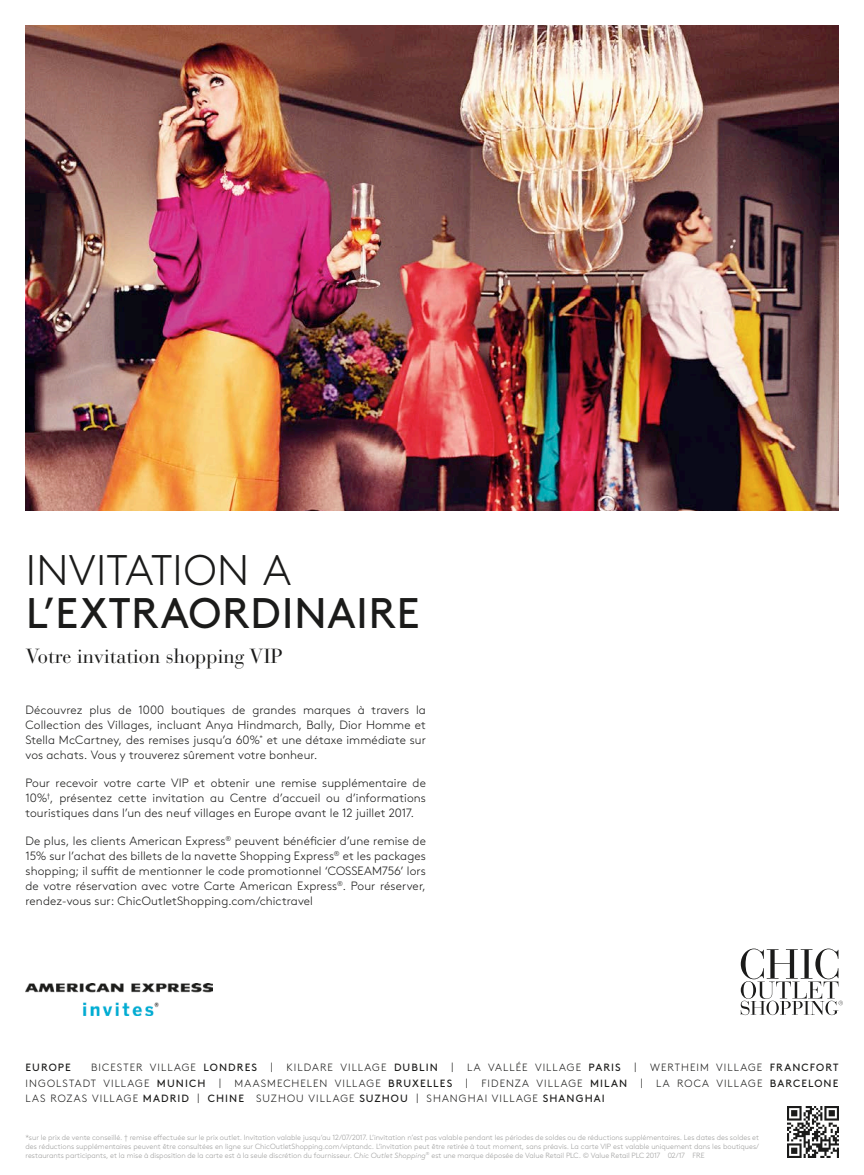
<style>
.page{position:relative;width:864px;height:1175px;background:#fff}
.page>*{position:absolute;margin:0;border:0;box-sizing:border-box;transform-origin:0 0}
.t1{font:42.75px "Brown Std";letter-spacing:.015em;color:#1b1b1a}
.t2{font:300 42.75px "Brown Std";letter-spacing:.01em;color:#1b1b1a}
.t3{font:20.25px "Bauer Bodoni Std";color:#1b1b1a}
.t4{font:300 12px/15px "Brown Std";letter-spacing:.01em;color:#1b1b1a;text-align:justify}
.t5{font:300 10.5px "Brown Std";letter-spacing:.1em;color:#1b1b1a}
.t6{font:10.5px "Brown Std";letter-spacing:.09em;color:#1b1b1a}
.t7{font:300 7.5px/9px "Brown Std";letter-spacing:-.005em;color:#9d9d9c;text-align:justify}
.s1{font-weight:400}
.s2{font-style:italic}
</style>
<div class="page">
<img style="left:26px;top:26px;width:812px;height:484px">
<img style="left:787px;top:1106px;width:51px;height:51px">
<img style="left:26px;top:983px;width:187px;height:32px">
<svg style="left:741px;top:948px;width:102px;height:67px"></svg>
<h1 class="t2" style="left:26px;top:546px;width:267px">INVITATION A</h1>
<h1 class="t1" style="left:26px;top:588px;width:395px">L’EXTRAORDINAIRE</h1>
<h2 class="t3" style="left:26px;top:644px;width:259px">Votre invitation shopping VIP</h2>
<p class="t4" style="left:26px;top:703px;width:402px">Découvrez plus de 1000 boutiques de grandes marques à travers la Collection des Villages, incluant Anya Hindmarch, Bally, Dior Homme et Stella McCartney, des remises jusqu’a 60%<sup>*</sup> et une détaxe immédiate sur vos achats. Vous y trouverez sûrement votre bonheur.</p>
<p class="t4" style="left:26px;top:775px;width:402px">Pour recevoir votre carte VIP et obtenir une remise supplémentaire de 10%<sup>†</sup>, présentez cette invitation au Centre d’accueil ou d’informations touristiques dans l’un des neuf villages en Europe avant le 12 juillet 2017.</p>
<p class="t4" style="left:26px;top:833px;width:402px">De plus, les clients American Express<sup>®</sup> peuvent bénéficier d’une remise de 15% sur l’achat des billets de la navette Shopping Express<sup>®</sup> et les packages shopping; il suffit de mentionner le code promotionnel ‘COSSEAM756’ lors de votre réservation avec votre Carte American Express<sup>®</sup>. Pour réserver, rendez-vous sur: ChicOutletShopping.com/chictravel</p>
<p class="t6" style="left:26px;top:1061px;width:47px">EUROPE</p>
<p class="t5" style="left:91px;top:1061px;width:168px">BICESTER VILLAGE <span class="s1">LONDRES</span></p>
<p class="t5" style="left:271px;top:1061px;width:3px">|</p>
<p class="t5" style="left:287px;top:1061px;width:153px">KILDARE VILLAGE <span class="s1">DUBLIN</span></p>
<p class="t5" style="left:452px;top:1061px;width:3px">|</p>
<p class="t5" style="left:467px;top:1061px;width:155px">LA VALLÉE VILLAGE <span class="s1">PARIS</span></p>
<p class="t5" style="left:635px;top:1061px;width:3px">|</p>
<p class="t5" style="left:650px;top:1061px;width:190px">WERTHEIM VILLAGE <span class="s1">FRANCFORT</span></p>
<p class="t5" style="left:26px;top:1077px;width:181px">INGOLSTADT VILLAGE <span class="s1">MUNICH</span></p>
<p class="t5" style="left:219px;top:1077px;width:3px">|</p>
<p class="t5" style="left:235px;top:1077px;width:219px">MAASMECHELEN VILLAGE <span class="s1">BRUXELLES</span></p>
<p class="t5" style="left:466px;top:1077px;width:3px">|</p>
<p class="t5" style="left:481px;top:1077px;width:147px">FIDENZA VILLAGE <span class="s1">MILAN</span></p>
<p class="t5" style="left:641px;top:1077px;width:3px">|</p>
<p class="t5" style="left:656px;top:1077px;width:184px">LA ROCA VILLAGE <span class="s1">BARCELONE</span></p>
<p class="t5" style="left:26px;top:1092px;width:581px">LAS ROZAS VILLAGE <span class="s1">MADRID</span> | <span class="s1">CHINE</span> SUZHOU VILLAGE <span class="s1">SUZHOU</span> | SHANGHAI VILLAGE <span class="s1">SHANGHAI</span></p>
<p class="t7" style="left:26px;top:1133px;width:735px">*sur le prix de vente conseillé. † remise effectuée sur le prix outlet. Invitation valable jusqu’au 12/07/2017. L’invitation n’est pas valable pendant les périodes de soldes ou de réductions supplémentaires. Les dates des soldes et des réductions supplémentaires peuvent être consultées en ligne sur ChicOutletShopping.com/viptandc. L’invitation peut être retirée à tout moment, sans préavis. La carte VIP est valable uniquement dans les boutiques/ restaurants participants, et la mise à disposition de la carte est à la seule discrétion du fournisseur. <span class="s2">Chic Outlet Shopping</span><sup>®</sup> est une marque déposée de Value Retail PLC. © Value Retail PLC 2017 02/17 FRE</p>
</div>
